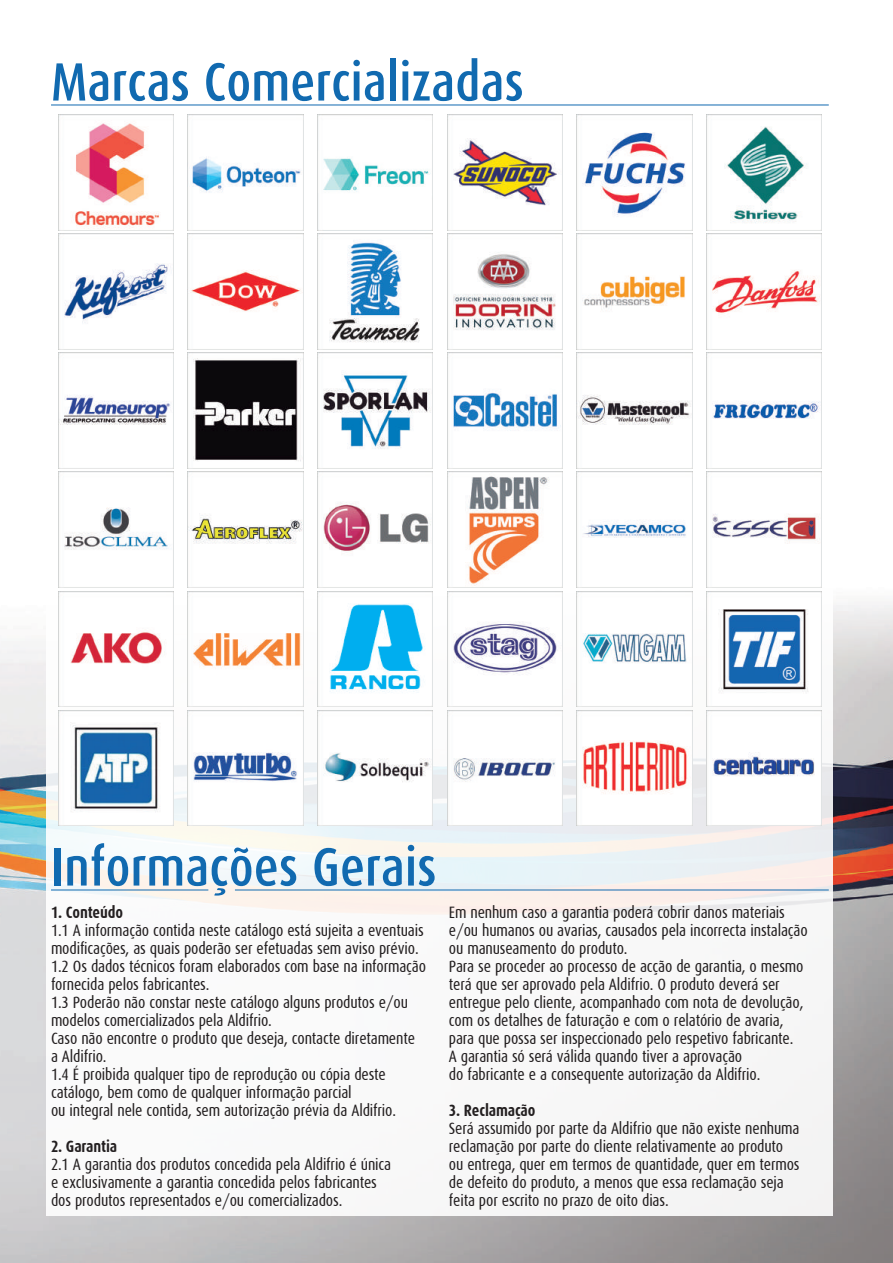
<style>
.page{position:relative;width:893px;height:1263px;background:#fff}
.page>*{position:absolute;margin:0;border:0;box-sizing:border-box;transform-origin:0 0}
.t1{font:500 54px "Dax Condensed";color:#116ab0}
.t2{font:16.5px/18px "Dax Condensed";letter-spacing:-.01em;color:#231f20}
.t3{font:700 16.5px "Dax Condensed";letter-spacing:-.01em;color:#231f20}
</style>
<div class="page">
<img style="left:0;top:570px;width:893px;height:693px">
<svg style="left:47px;top:578px;width:786px;height:638px"></svg>
<hr style="left:51px;top:890px;width:157px;height:1px;background:#116ab0">
<hr style="left:235px;top:890px;width:594px;height:1px;background:#116ab0">
<hr style="left:51px;top:105px;width:778px;height:1px;background:#116ab0">
<img style="left:58px;top:115px;width:115px;height:115px">
<img style="left:188px;top:115px;width:115px;height:115px">
<img style="left:317px;top:115px;width:116px;height:115px">
<img style="left:447px;top:115px;width:115px;height:115px">
<img style="left:577px;top:115px;width:115px;height:115px">
<img style="left:706px;top:115px;width:116px;height:115px">
<img style="left:58px;top:234px;width:115px;height:115px">
<img style="left:188px;top:234px;width:115px;height:115px">
<img style="left:317px;top:234px;width:116px;height:115px">
<img style="left:447px;top:234px;width:115px;height:115px">
<img style="left:577px;top:234px;width:115px;height:115px">
<img style="left:706px;top:234px;width:116px;height:115px">
<img style="left:58px;top:353px;width:115px;height:115px">
<img style="left:188px;top:353px;width:115px;height:115px">
<img style="left:317px;top:353px;width:116px;height:115px">
<img style="left:447px;top:353px;width:115px;height:115px">
<img style="left:577px;top:353px;width:115px;height:115px">
<img style="left:706px;top:353px;width:116px;height:115px">
<img style="left:58px;top:472px;width:115px;height:115px">
<img style="left:188px;top:472px;width:115px;height:115px">
<img style="left:317px;top:472px;width:116px;height:115px">
<img style="left:447px;top:472px;width:115px;height:115px">
<img style="left:577px;top:472px;width:115px;height:115px">
<img style="left:706px;top:472px;width:116px;height:115px">
<img style="left:58px;top:591px;width:115px;height:115px">
<img style="left:188px;top:591px;width:115px;height:115px">
<img style="left:317px;top:591px;width:116px;height:115px">
<img style="left:447px;top:591px;width:115px;height:115px">
<img style="left:577px;top:591px;width:115px;height:115px">
<img style="left:706px;top:591px;width:116px;height:115px">
<img style="left:58px;top:710px;width:115px;height:115px">
<img style="left:188px;top:710px;width:115px;height:115px">
<img style="left:317px;top:710px;width:116px;height:115px">
<img style="left:447px;top:710px;width:115px;height:115px">
<img style="left:577px;top:710px;width:115px;height:115px">
<img style="left:706px;top:710px;width:116px;height:115px">
<h1 class="t1" style="left:51px;top:52px;width:474px">Marcas Comercializadas</h1>
<h1 class="t1" style="left:51px;top:837px;width:387px">Informações Gerais</h1>
<p class="t3" style="left:51px;top:903px;width:73px">1. Conteúdo</p>
<p class="t2" style="left:51px;top:922px;width:376px">1.1 A informação contida neste catálogo está sujeita a eventuais modificações, as quais poderão ser efetuadas sem aviso prévio.<br>1.2 Os dados técnicos foram elaborados com base na informação fornecida pelos fabricantes.<br>1.3 Poderão não constar neste catálogo alguns produtos e/ou modelos comercializados pela Aldifrio.<br>Caso não encontre o produto que deseja, contacte diretamente a Aldifrio.<br>1.4 É proibida qualquer tipo de reprodução ou cópia deste catálogo, bem como de qualquer informação parcial<br>ou integral nele contida, sem autorização prévia da Aldifrio.</p>
<p class="t3" style="left:51px;top:1137px;width:68px">2. Garantia</p>
<p class="t2" style="left:51px;top:1156px;width:342px">2.1 A garantia dos produtos concedida pela Aldifrio é única e exclusivamente a garantia concedida pelos fabricantes dos produtos representados e/ou comercializados.</p>
<p class="t2" style="left:449px;top:904px;width:360px">Em nenhum caso a garantia poderá cobrir danos materiais e/ou humanos ou avarias, causados pela incorrecta instalação ou manuseamento do produto.<br>Para se proceder ao processo de acção de garantia, o mesmo terá que ser aprovado pela Aldifrio. O produto deverá ser entregue pelo cliente, acompanhado com nota de devolução, com os detalhes de faturação e com o relatório de avaria, para que possa ser inspeccionado pelo respetivo fabricante.<br>A garantia só será válida quando tiver a aprovação<br>do fabricante e a consequente autorização da Aldifrio.</p>
<p class="t3" style="left:449px;top:1101px;width:88px">3. Reclamação</p>
<p class="t2" style="left:449px;top:1120px;width:352px">Será assumido por parte da Aldifrio que não existe nenhuma reclamação por parte do cliente relativamente ao produto ou entrega, quer em termos de quantidade, quer em termos de defeito do produto, a menos que essa reclamação seja feita por escrito no prazo de oito dias.</p>
</div>
